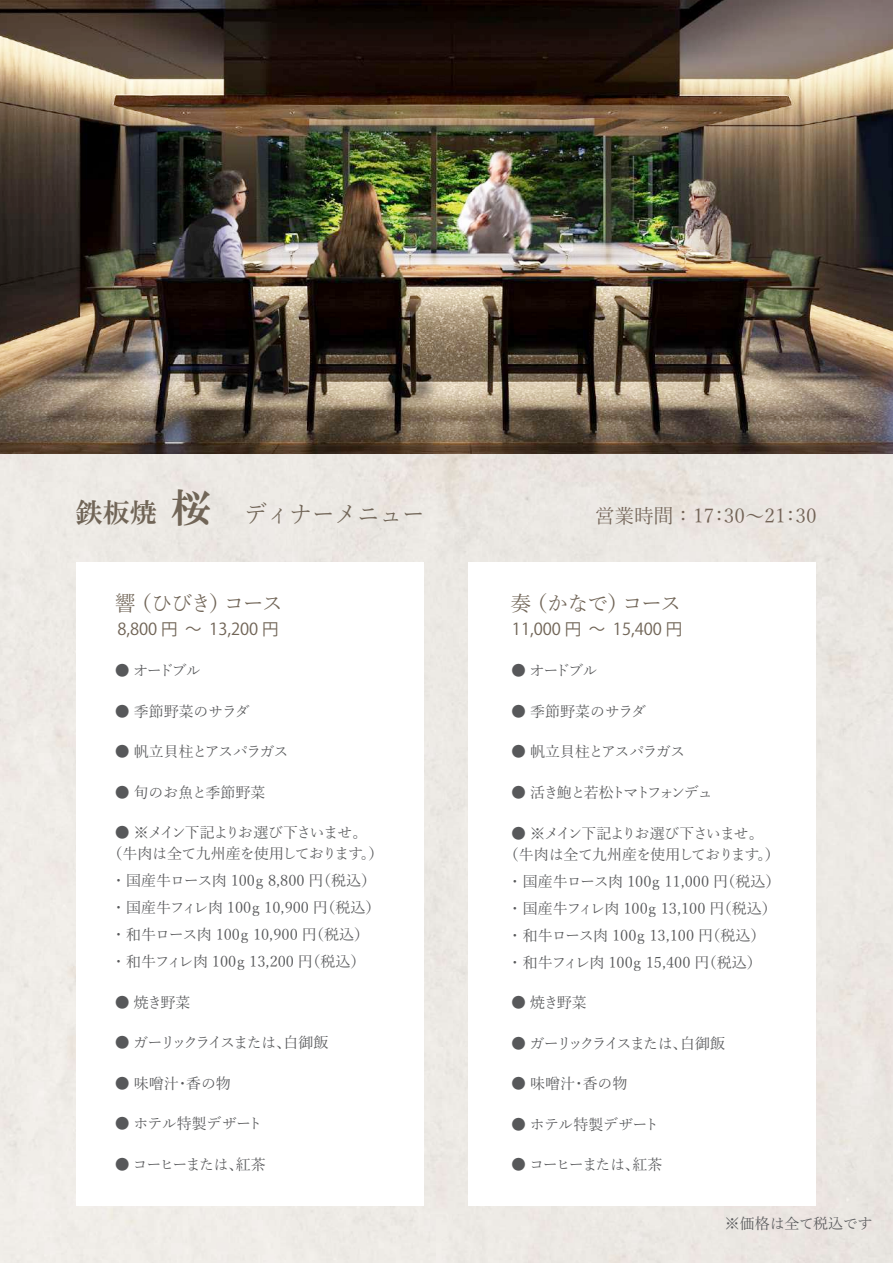
<style>
.page{position:relative;width:893px;height:1263px;background:#fff}
.page>*{position:absolute;margin:0;border:0;box-sizing:border-box;transform-origin:0 0}
.t1{font:24px "Yu Mincho";color:#716557;scale:.94 1}
.t2{font:21px "Yu Mincho";letter-spacing:-.075em;color:#716557}
.t3{font:19.5px "Yu Mincho";color:#736457}
.t4{font:16.5px "Koz Go Pr 6 N";color:#716557}
.t5{font:15px/27px "Yu Mincho";color:#57585a}
.t6{font:15px/21px "Yu Mincho";letter-spacing:-.07em;color:#57585a;text-align:center}
.t7{font:15px "Yu Mincho";letter-spacing:-.04em;color:#57585a}
.t8{font:15px "Yu Mincho";letter-spacing:-.13em;color:#57585a}
.t9{font:15px "Yu Mincho";letter-spacing:-.095em;color:#57585a}
.t10{font:15px "Yu Mincho";letter-spacing:-.01em;color:#57585a}
.t11{font:15px "Yu Mincho";letter-spacing:-.125em;color:#57585a}
.t12{font:15px "Yu Mincho";letter-spacing:-.02em;color:#57585a}
.t13{font:15px "Yu Mincho";letter-spacing:-.005em;color:#57585a}
.s1{font-family:"HGS Mincho E";font-size:27px}
.s2{font-family:"HGS Mincho E";font-size:40.5px}
</style>
<div class="page">
<img style="left:0;top:0;width:893px;height:454px">
<h1 class="t1" style="left:76px;top:492px;width:373px"><span class="s1">鉄板焼</span><span class="s2">桜</span> ディナーメニュー</h1>
<h3 class="t3" style="left:595px;top:498px;width:223px">営業時間 ： 17：30～21：30</h3>
<h2 class="t2" style="left:115px;top:584px;width:169px">響 （ひびき）コース</h2>
<h2 class="t2" style="left:511px;top:584px;width:172px">奏 （かなで）コース</h2>
<p class="t4" style="left:117px;top:620px;width:163px">8,800 円 ～ 13,200 円</p>
<p class="t4" style="left:512px;top:620px;width:172px">11,000 円 ～ 15,400 円</p>
<p class="t7" style="left:115px;top:657px;width:88px">● オードブル</p>
<p class="t10" style="left:115px;top:697px;width:136px">● 季節野菜のサラダ</p>
<p class="t6" style="left:115px;top:740px;width:175px">● 帆立貝柱とアスパラガス</p>
<p class="t13" style="left:115px;top:778px;width:152px">● 旬のお魚と季節野菜</p>
<p class="t6" style="left:107px;top:821px;width:278px">● ※メイン下記よりお選び下さいませ。<br>（牛肉は全て九州産を使用しております。）</p>
<p class="t5" style="left:111px;top:866px;width:271px">・ 国産牛ロース肉 100ｇ 8,800 円（税込）・ 国産牛フィレ肉 100ｇ 10,900 円（税込）・ 和牛ロース肉 100ｇ 10,900 円（税込）・ 和牛フィレ肉 100ｇ 13,200 円（税込）</p>
<p class="t7" style="left:115px;top:988px;width:77px">● 焼き野菜</p>
<p class="t8" style="left:115px;top:1029px;width:215px">● ガーリックライスまたは、白御飯</p>
<p class="t7" style="left:115px;top:1069px;width:118px">● 味噌汁・香の物</p>
<p class="t7" style="left:115px;top:1110px;width:150px">● ホテル特製デザート</p>
<p class="t9" style="left:115px;top:1150px;width:153px">● コーヒーまたは、紅茶</p>
<p class="t7" style="left:511px;top:657px;width:88px">● オードブル</p>
<p class="t10" style="left:511px;top:698px;width:136px">● 季節野菜のサラダ</p>
<p class="t6" style="left:511px;top:740px;width:175px">● 帆立貝柱とアスパラガス</p>
<p class="t11" style="left:511px;top:779px;width:203px">● 活き鮑と若松トマトフォンデュ</p>
<p class="t6" style="left:504px;top:821px;width:278px">● ※メイン下記よりお選び下さいませ。<br>（牛肉は全て九州産を使用しております。）</p>
<p class="t5" style="left:508px;top:866px;width:275px">・ 国産牛ロース肉 100ｇ 11,000 円（税込）・ 国産牛フィレ肉 100ｇ 13,100 円（税込）・ 和牛ロース肉 100ｇ 13,100 円（税込）・ 和牛フィレ肉 100ｇ 15,400 円（税込）</p>
<p class="t7" style="left:511px;top:989px;width:77px">● 焼き野菜</p>
<p class="t8" style="left:511px;top:1029px;width:215px">● ガーリックライスまたは、白御飯</p>
<p class="t7" style="left:511px;top:1070px;width:118px">● 味噌汁・香の物</p>
<p class="t7" style="left:511px;top:1110px;width:150px">● ホテル特製デザート</p>
<p class="t9" style="left:511px;top:1151px;width:153px">● コーヒーまたは、紅茶</p>
<p class="t12" style="left:725px;top:1210px;width:149px">※価格は全て税込です</p>
</div>
